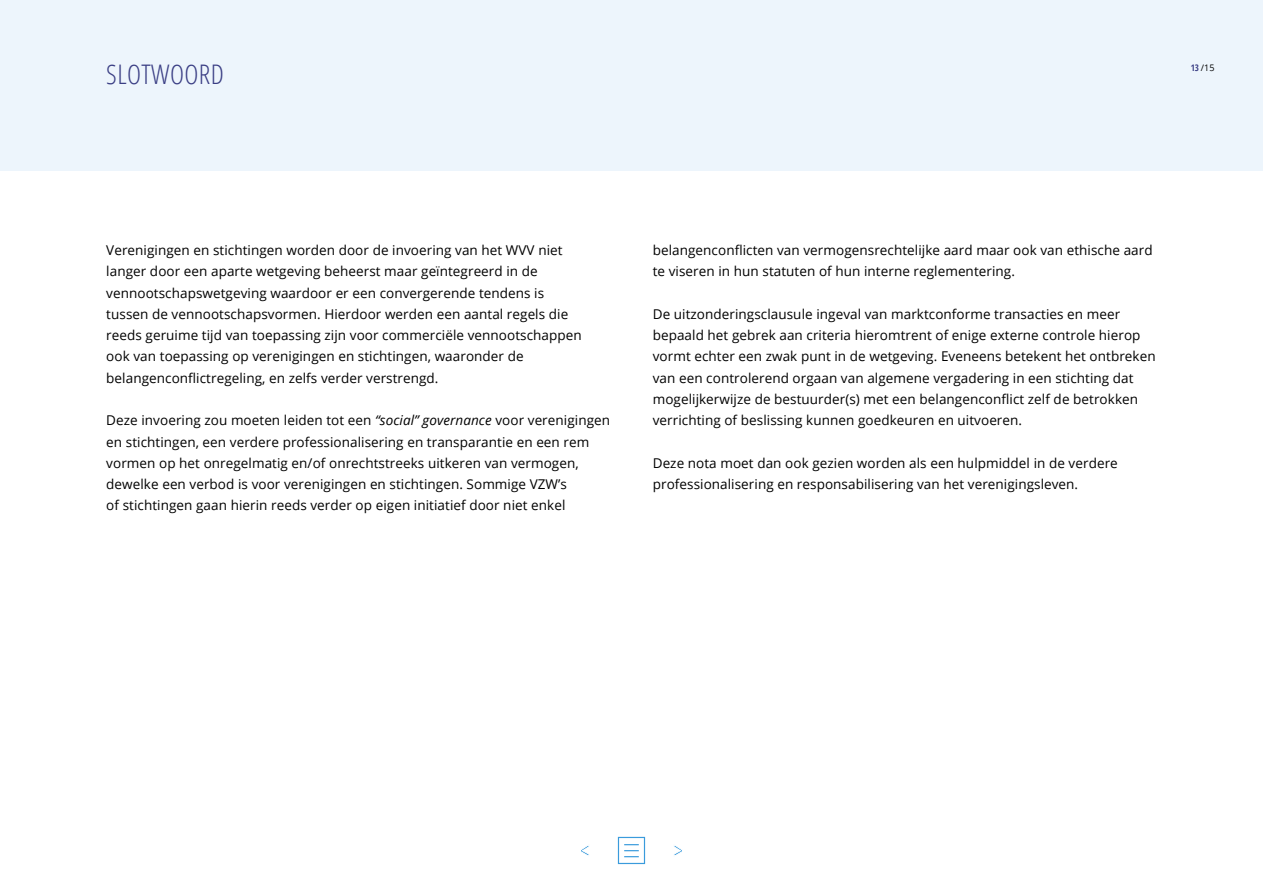
<style>
.page{position:relative;width:1263px;height:893px;background:#fff}
.page>*{position:absolute;margin:0;border:0;box-sizing:border-box;transform-origin:0 0}
.t1{font:300 condensed 27px "Open Sans";letter-spacing:.015em;color:#3a3e84}
.t2{font:13.5px/21.3px "Open Sans";letter-spacing:.005em;color:#000}
.t3{font:9px "Open Sans";color:#000}
.s1{font-family:"Open Sans Condensed";font-weight:700;color:#3a3e84}
.s2{font-style:italic}
</style>
<div class="page">
<div style="left:0;top:0;width:1263px;height:170px;background:#edf5fc"></div>
<svg style="left:617px;top:836px;width:29px;height:29px"></svg>
<svg style="left:581px;top:845px;width:8px;height:11px"></svg>
<svg style="left:674px;top:845px;width:8px;height:11px"></svg>
<h1 class="t1" style="left:106px;top:56px;width:119px">SLOTWOORD</h1>
<p class="t3" style="left:1191px;top:61px;width:25px"><span class="s1">13</span> /15</p>
<p class="t2" style="left:106px;top:239px;width:477px">Verenigingen en stichtingen worden door de invoering van het WVV niet langer door een aparte wetgeving beheerst maar geïntegreerd in de vennootschapswetgeving waardoor er een convergerende tendens is tussen de vennootschapsvormen. Hierdoor werden een aantal regels die reeds geruime tijd van toepassing zijn voor commerciële vennootschappen ook van toepassing op verenigingen en stichtingen, waaronder de belangenconflictregeling, en zelfs verder verstrengd.</p>
<p class="t2" style="left:106px;top:409px;width:505px">Deze invoering zou moeten leiden tot een <span class="s2">“social” governance</span> voor verenigingen en stichtingen, een verdere professionalisering en transparantie en een rem vormen op het onregelmatig en/of onrechtstreeks uitkeren van vermogen, dewelke een verbod is voor verenigingen en stichtingen. Sommige VZW’s<br>of stichtingen gaan hierin reeds verder op eigen initiatief door niet enkel</p>
<p class="t2" style="left:653px;top:239px;width:501px">belangenconflicten van vermogensrechtelijke aard maar ook van ethische aard te viseren in hun statuten of hun interne reglementering.</p>
<p class="t2" style="left:653px;top:303px;width:504px">De uitzonderingsclausule ingeval van marktconforme transacties en meer bepaald het gebrek aan criteria hieromtrent of enige externe controle hierop vormt echter een zwak punt in de wetgeving. Eveneens betekent het ontbreken van een controlerend orgaan van algemene vergadering in een stichting dat mogelijkerwijze de bestuurder(s) met een belangenconflict zelf de betrokken verrichting of beslissing kunnen goedkeuren en uitvoeren.</p>
<p class="t2" style="left:653px;top:452px;width:467px">Deze nota moet dan ook gezien worden als een hulpmiddel in de verdere professionalisering en responsabilisering van het verenigingsleven.</p>
</div>
